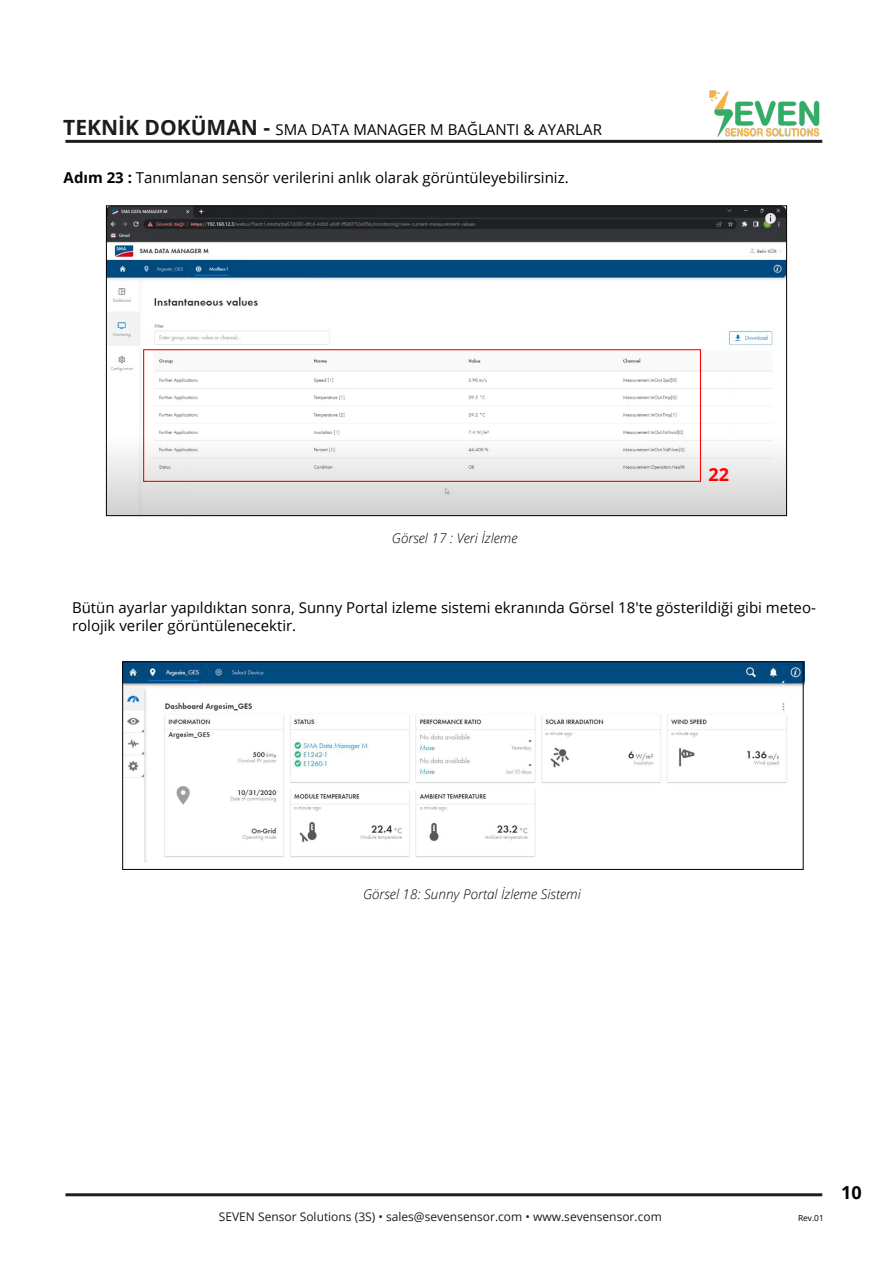
<style>
.page{position:relative;width:893px;height:1263px;background:#fff}
.page>*{position:absolute;margin:0;border:0;box-sizing:border-box;transform-origin:0 0}
.t1{font:700 18px "Open Sans";color:#000}
.t2{font:700 18px "Open Sans";color:#f00}
.t3{font:15px/18px "Open Sans";color:#000}
.t4{font:italic 300 13.5px "Open Sans";color:#000}
.t5{font:12px "Open Sans";color:#1d1d1b}
.t6{font:8.4px "Open Sans";color:#000}
.s1{font-weight:700;font-size:21px;color:#1d1d1b}
.s2{font-weight:700}
</style>
<div class="page">
<img style="left:124px;top:662px;width:680px;height:201px">
<img style="left:704px;top:90px;width:119px;height:53px">
<hr style="left:65px;top:140px;width:757px;height:3px;background:#1d1d1b">
<hr style="left:65px;top:1193px;width:757px;height:3px;background:#1d1d1b">
<div style="left:122px;top:662px;width:681px;height:208px;border:1px solid #000"></div>
<img style="left:108px;top:207px;width:677px;height:307px">
<div style="left:143px;top:349px;width:558px;height:133px;border:1px solid #ff0808"></div>
<p class="t3" style="left:63px;top:120px;width:540px"><span class="s1">TEKNİK DOKÜMAN -</span> SMA DATA MANAGER M BAĞLANTI &amp; AYARLAR</p>
<p class="t3" style="left:64px;top:169px;width:507px"><span class="s2">Adım 23 :</span> Tanımlanan sensör verilerini anlık olarak görüntüleyebilirsiniz.</p>
<p class="t4" style="left:392px;top:529px;width:127px">Görsel 17 : Veri İzleme</p>
<p class="t2" style="left:708px;top:462px;width:22px">22</p>
<p class="t3" style="left:72px;top:598px;width:745px">Bütün ayarlar yapıldıktan sonra, Sunny Portal izleme sistemi ekranında Görsel 18'te gösterildiği gibi meteo&shy;rolojik veriler görüntülenecektir.</p>
<p class="t4" style="left:363px;top:885px;width:219px">Görsel 18: Sunny Portal İzleme Sistemi</p>
<p class="t5" style="left:219px;top:1209px;width:444px">SEVEN Sensor Solutions (3S) • sales@sevensensor.com • www.sevensensor.com</p>
<p class="t6" style="left:798px;top:1212px;width:27px">Rev.01</p>
<p class="t1" style="left:841px;top:1180px;width:22px">10</p>
</div>
